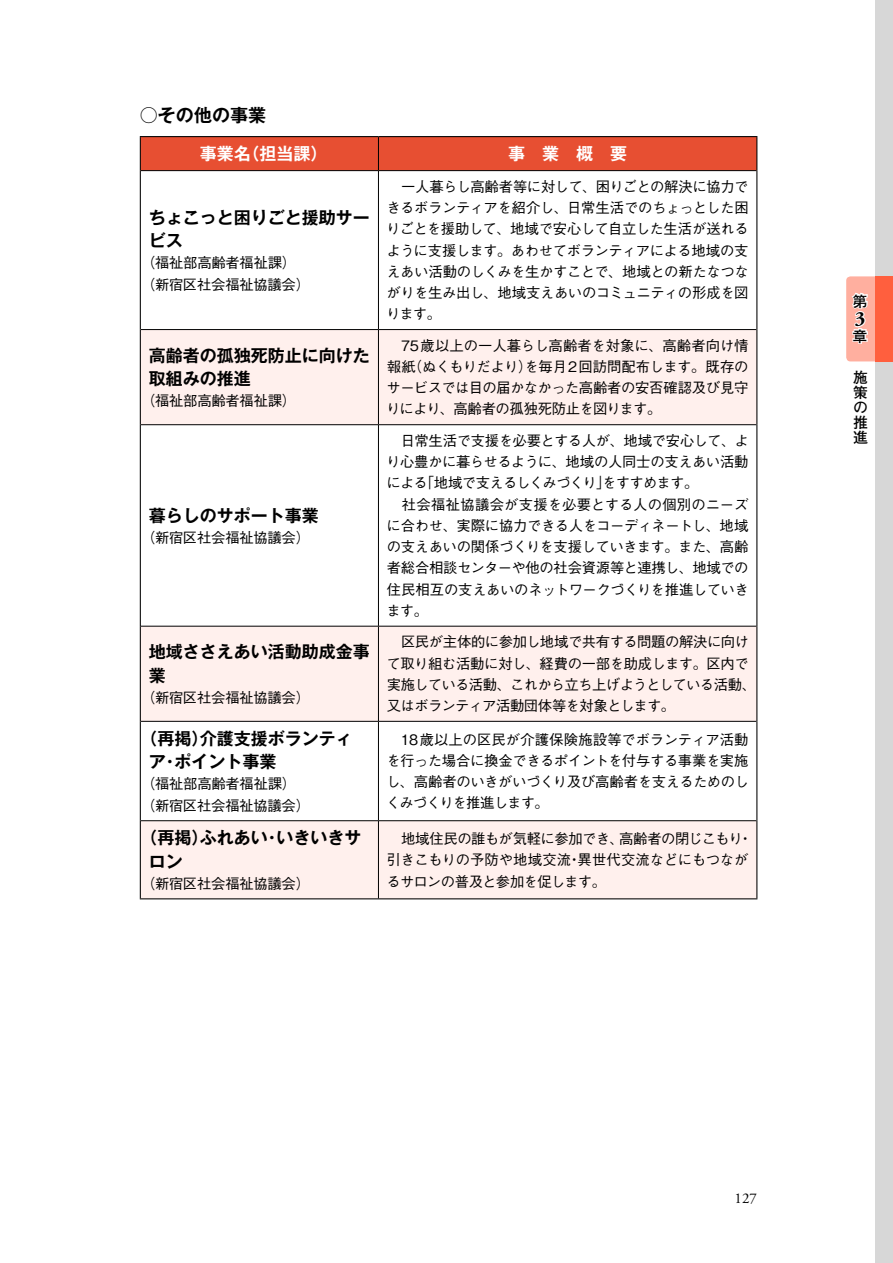
<style>
.page{position:relative;width:893px;height:1263px;background:#fff}
.page>*{position:absolute;margin:0;border:0;box-sizing:border-box;transform-origin:0 0}
.t1{font:700 20.25px "Adobe Garamond Pro";color:#000}
.t2{font:18px "Gothic MB101 Pr 6 De Bold 90 pv RKSJ V";color:#000}
.t3{font:16.95px/23.4px "Gothic MB101 Pr 6 De Bold 90 pv RKSJ V";color:#000}
.t4{font:16.95px "Gothic MB101 Pr 6 De Bold 90 pv RKSJ V";color:#fff}
.t5{font:14.85px/14.9px "Futo Go B101 Pr 6 Bold 90 pv RKSJ V";color:#000;text-align:justify}
.t6{font:14.85px "Adobe Garamond Pro";color:#000}
.t7{font:14.4px/21.3px "Gothic BBB Pr 6 Medium 90 pv RKSJ H";letter-spacing:-.025em;color:#000}
</style>
<div class="page">
<div style="left:141px;top:137px;width:615px;height:33px;background:#e74f32"></div>
<svg style="left:141px;top:330px;width:615px;height:568px"></svg>
<hr style="left:140px;top:136px;width:238px;height:1px;background:#000">
<hr style="left:140px;top:137px;width:1px;height:34px;background:#000">
<hr style="left:378px;top:136px;width:379px;height:1px;background:#000">
<hr style="left:756px;top:137px;width:1px;height:34px;background:#000">
<hr style="left:140px;top:171px;width:1px;height:159px;background:#000">
<hr style="left:756px;top:171px;width:1px;height:159px;background:#000">
<hr style="left:140px;top:330px;width:1px;height:95px;background:#000">
<hr style="left:756px;top:330px;width:1px;height:95px;background:#000">
<hr style="left:140px;top:425px;width:1px;height:201px;background:#000">
<hr style="left:756px;top:425px;width:1px;height:201px;background:#000">
<hr style="left:140px;top:626px;width:1px;height:95px;background:#000">
<hr style="left:756px;top:626px;width:1px;height:95px;background:#000">
<hr style="left:140px;top:721px;width:1px;height:100px;background:#000">
<hr style="left:756px;top:721px;width:1px;height:100px;background:#000">
<hr style="left:140px;top:821px;width:1px;height:77px;background:#000">
<hr style="left:756px;top:821px;width:1px;height:77px;background:#000">
<hr style="left:140px;top:898px;width:617px;height:1px;background:#000">
<hr style="left:378px;top:137px;width:1px;height:33px;background:#000">
<hr style="left:141px;top:170px;width:237px;height:1px;background:#000">
<hr style="left:378px;top:170px;width:378px;height:1px;background:#000">
<hr style="left:378px;top:171px;width:1px;height:158px;background:#000">
<hr style="left:141px;top:329px;width:237px;height:1px;background:#000">
<hr style="left:378px;top:329px;width:378px;height:1px;background:#000">
<hr style="left:378px;top:330px;width:1px;height:94px;background:#000">
<hr style="left:141px;top:424px;width:237px;height:1px;background:#000">
<hr style="left:378px;top:424px;width:378px;height:1px;background:#000">
<hr style="left:378px;top:425px;width:1px;height:201px;background:#000">
<hr style="left:141px;top:626px;width:237px;height:1px;background:#000">
<hr style="left:378px;top:626px;width:378px;height:1px;background:#000">
<hr style="left:378px;top:626px;width:1px;height:95px;background:#000">
<hr style="left:141px;top:721px;width:237px;height:1px;background:#000">
<hr style="left:378px;top:721px;width:378px;height:1px;background:#000">
<hr style="left:378px;top:722px;width:1px;height:98px;background:#000">
<hr style="left:141px;top:820px;width:237px;height:1px;background:#000">
<hr style="left:378px;top:820px;width:378px;height:1px;background:#000">
<hr style="left:378px;top:821px;width:1px;height:77px;background:#000">
<div style="left:876px;top:0;width:17px;height:1263px;background:#d7d7d7"></div>
<div style="left:846px;top:276px;width:34px;height:85px;background:#ffaf9f;border-radius:4px"></div>
<div style="left:876px;top:276px;width:17px;height:85px;background:#ff5f3e"></div>
<svg style="left:851px;top:292px;width:17px;height:52px"></svg>
<p class="t2" style="left:140px;top:109px;width:128px">○その他の事業</p>
<p class="t4" style="left:200px;top:147px;width:129px">事業名（担当課）</p>
<p class="t4" style="left:508px;top:147px;width:121px">事　業　概　要</p>
<p class="t3" style="left:149px;top:208px;width:223px">ちょこっと困りごと援助サービス</p>
<p class="t7" style="left:141px;top:254px;width:171px">（福祉部高齢者福祉課）（新宿区社会福祉協議会）</p>
<p class="t3" style="left:149px;top:346px;width:223px">高齢者の孤独死防止に向けた取組みの推進</p>
<p class="t7" style="left:141px;top:392px;width:157px">（福祉部高齢者福祉課）</p>
<p class="t3" style="left:149px;top:506px;width:172px">暮らしのサポート事業</p>
<p class="t7" style="left:141px;top:528px;width:171px">（新宿区社会福祉協議会）</p>
<p class="t3" style="left:149px;top:642px;width:223px">地域ささえあい活動助成金事業</p>
<p class="t7" style="left:141px;top:688px;width:171px">（新宿区社会福祉協議会）</p>
<p class="t3" style="left:149px;top:729px;width:206px;text-indent:-9px">（再掲）介護支援ボランティア・ポイント事業</p>
<p class="t7" style="left:141px;top:775px;width:171px">（福祉部高齢者福祉課）（新宿区社会福祉協議会）</p>
<p class="t3" style="left:149px;top:828px;width:214px;text-indent:-9px">（再掲）ふれあい・いきいきサロン</p>
<p class="t7" style="left:141px;top:874px;width:171px">（新宿区社会福祉協議会）</p>
<p class="t7" style="left:386px;top:178px;width:364px;text-align:justify">　一人暮らし高齢者等に対して、困りごとの解決に協力できるボランティアを紹介し、日常生活でのちょっとした困りごとを援助して、地域で安心して自立した生活が送れるように支援します。あわせてボランティアによる地域の支えあい活動のしくみを生かすことで、地域との新たなつながりを生み出し、地域支えあいのコミュニティの形成を図ります。</p>
<p class="t7" style="left:386px;top:337px;width:364px;text-align:justify">　75歳以上の一人暮らし高齢者を対象に、高齢者向け情報紙（ぬくもりだより）を毎月2回訪問配布します。既存のサービスでは目の届かなかった高齢者の安否確認及び見守りにより、高齢者の孤独死防止を図ります。</p>
<p class="t7" style="left:386px;top:432px;width:364px">　日常生活で支援を必要とする人が、地域で安心して、より心豊かに暮らせるように、地域の人同士の支えあい活動による「地域で支えるしくみづくり」をすすめます。<br>　社会福祉協議会が支援を必要とする人の個別のニーズに合わせ、実際に協力できる人をコーディネートし、地域の支えあいの関係づくりを支援していきます。また、高齢者総合相談センターや他の社会資源等と連携し、地域での住民相互の支えあいのネットワークづくりを推進していきます。</p>
<p class="t7" style="left:387px;top:633px;width:371px">　区民が主体的に参加し地域で共有する問題の解決に向けて取り組む活動に対し、経費の一部を助成します。区内で実施している活動、これから立ち上げようとしている活動、又はボランティア活動団体等を対象とします。</p>
<p class="t7" style="left:386px;top:730px;width:364px;text-align:justify">　18歳以上の区民が介護保険施設等でボランティア活動を行った場合に換金できるポイントを付与する事業を実施し、高齢者のいきがいづくり及び高齢者を支えるためのしくみづくりを推進します。</p>
<p class="t7" style="left:386px;top:830px;width:367px">　地域住民の誰もが気軽に参加でき、高齢者の閉じこもり・引きこもりの予防や地域交流・異世代交流などにもつながるサロンの普及と参加を促します。</p>
<p class="t5" style="left:853px;top:295px;width:16px">第</p>
<h1 class="t1" style="left:855px;top:306px;width:12px">3</h1>
<p class="t5" style="left:853px;top:331px;width:16px">章</p>
<p class="t5" style="left:853px;top:372px;width:16px">施策の推進</p>
<p class="t6" style="left:735px;top:1189px;width:24px">127</p>
</div>
